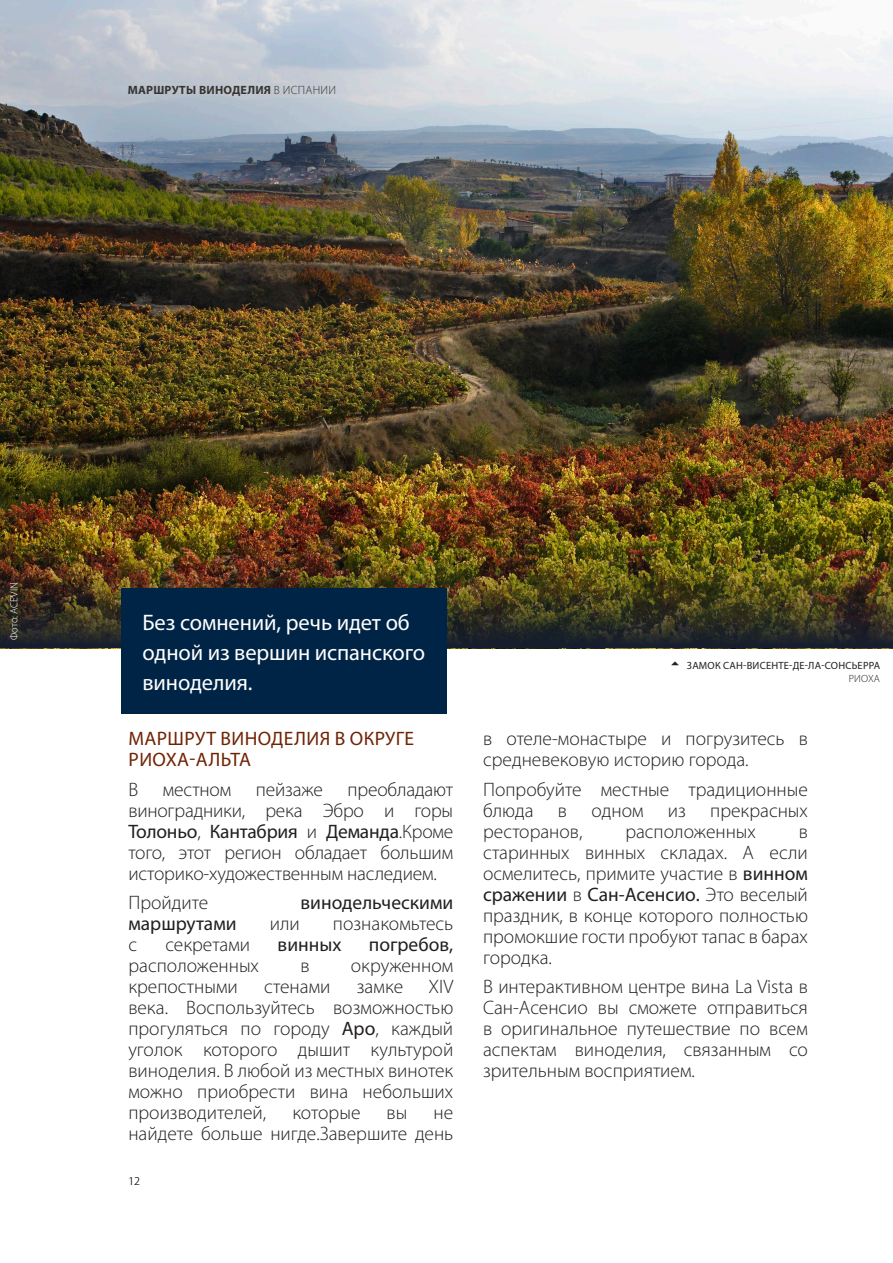
<style>
.page{position:relative;width:893px;height:1263px;background:#fff}
.page>*{position:absolute;margin:0;border:0;box-sizing:border-box;transform-origin:0 0}
.Destacado{font:22.5px/30px "Myriad Pro";letter-spacing:-.005em;color:#fff}
.Body{font:300 19.5px/21px "Myriad Pro";color:#231f20;text-align:justify}
.Body-2{font:19.5px "Myriad Pro";color:#231f20}
.t1{font:19.5px/21px "Myriad Pro";letter-spacing:.02em;color:#702304}
.t2{font:700 12px "Myriad Pro";letter-spacing:.02em;color:#353534}
.t3{font:300 12px "Myriad Pro";color:#353534}
.t4{font:10.5px "Myriad Pro";letter-spacing:.02em;color:#231f20}
.PIE_ARRIBA{font:300 10.5px "Myriad Pro";color:#fff}
.PIE_ARRIBA-2{font:300 10.5px "Myriad Pro";letter-spacing:.015em;color:#231f20}
.s1{font-weight:300}
.s2{font-weight:400}
</style>
<div class="page">
<img style="left:0;top:0;width:893px;height:648px">
<img style="left:0;top:485px;width:893px;height:162px">
<div style="left:121px;top:588px;width:325px;height:126px;background:#002445"></div>
<p class="t2" style="left:128px;top:82px;width:210px">МАРШРУТЫ ВИНОДЕЛИЯ <span class="s1">В ИСПАНИИ</span></p>
<p class="PIE_ARRIBA" style="left:8px;top:640px;width:59px;rotate:-90deg">Фото: ACEVIN</p>
<p class="Destacado" style="left:142px;top:607px;width:284px">Без сомнений, речь идет об одной из вершин испанского виноделия.</p>
<h3 class="t1" style="left:129px;top:728px;width:287px">МАРШРУТ ВИНОДЕЛИЯ В ОКРУГЕ<br>РИОХА-АЛЬТА</h3>
<p class="Body" style="left:128px;top:778px;width:11px">В</p>
<p class="Body" style="left:163px;top:778px;width:70px">местном</p>
<p class="Body" style="left:256px;top:778px;width:68px">пейзаже</p>
<p class="Body" style="left:128px;top:778px;width:326px;text-indent:219px">преобладают виноградники, река Эбро и горы <span class="s2">Толоньо</span>, <span class="s2">Кантабрия</span> и <span class="s2">Деманда</span>.Кроме того, этот регион обладает большим историко-художественным наследием.</p>
<p class="Body" style="left:128px;top:892px;width:81px">Пройдите</p>
<p class="Body-2" style="left:300px;top:890px;width:154px">винодельческими</p>
<p class="Body-2" style="left:128px;top:911px;width:110px">маршрутами</p>
<p class="Body" style="left:270px;top:913px;width:32px">или</p>
<p class="Body" style="left:333px;top:913px;width:122px">познакомьтесь</p>
<p class="Body" style="left:128px;top:934px;width:10px">с</p>
<p class="Body" style="left:165px;top:934px;width:86px">секретами</p>
<p class="Body-2" style="left:278px;top:932px;width:65px">винных</p>
<p class="Body-2" style="left:369px;top:932px;width:86px">погребов,</p>
<p class="Body" style="left:128px;top:955px;width:132px">расположенных</p>
<p class="Body" style="left:300px;top:955px;width:11px">в</p>
<p class="Body" style="left:351px;top:955px;width:104px">окруженном</p>
<p class="Body" style="left:128px;top:976px;width:111px">крепостными</p>
<p class="Body" style="left:264px;top:976px;width:68px">стенами</p>
<p class="Body" style="left:357px;top:976px;width:48px">замке</p>
<p class="Body" style="left:128px;top:976px;width:326px;text-indent:300px">XIV века. Воспользуйтесь возможностью прогуляться по городу <span class="s2">Аро</span>, каждый уголок которого дышит культурой виноделия. В любой из местных винотек можно приобрести вина небольших производителей,</p>
<p class="Body" style="left:128px;top:1102px;width:326px;text-align:right">не<br>найдете больше нигде.Завершите день</p>
<p class="Body" style="left:292px;top:1102px;width:70px">которые</p>
<p class="Body" style="left:387px;top:1102px;width:22px">вы</p>
<p class="t3" style="left:128px;top:1174px;width:13px">12</p>
<p class="t4" style="left:687px;top:659px;width:195px">ЗАМОК САН-ВИСЕНТЕ-ДЕ-ЛА-СОНСЬЕРРА</p>
<p class="PIE_ARRIBA-2" style="left:849px;top:672px;width:33px">РИОХА</p>
<p class="Body" style="left:483px;top:728px;width:326px">в отеле-монастыре и погрузитесь в средневековую историю города.</p>
<p class="Body" style="left:483px;top:778px;width:326px">Попробуйте местные традиционные блюда в одном из прекрасных ресторанов,</p>
<p class="Body" style="left:625px;top:820px;width:132px">расположенных</p>
<p class="Body" style="left:483px;top:820px;width:326px;text-indent:316px">в старинных винных складах. А если осмелитесь, примите участие в <span class="s2">винном сражении</span> в <span class="s2">Сан-Асенсио.</span> Это веселый праздник, в конце которого полностью промокшие гости пробуют тапас в барах городка.</p>
<p class="Body" style="left:483px;top:976px;width:326px">В интерактивном центре вина La Vista в Сан-Асенсио вы сможете отправиться в оригинальное путешествие по всем аспектам виноделия, связанным со зрительным восприятием.</p>
</div>
